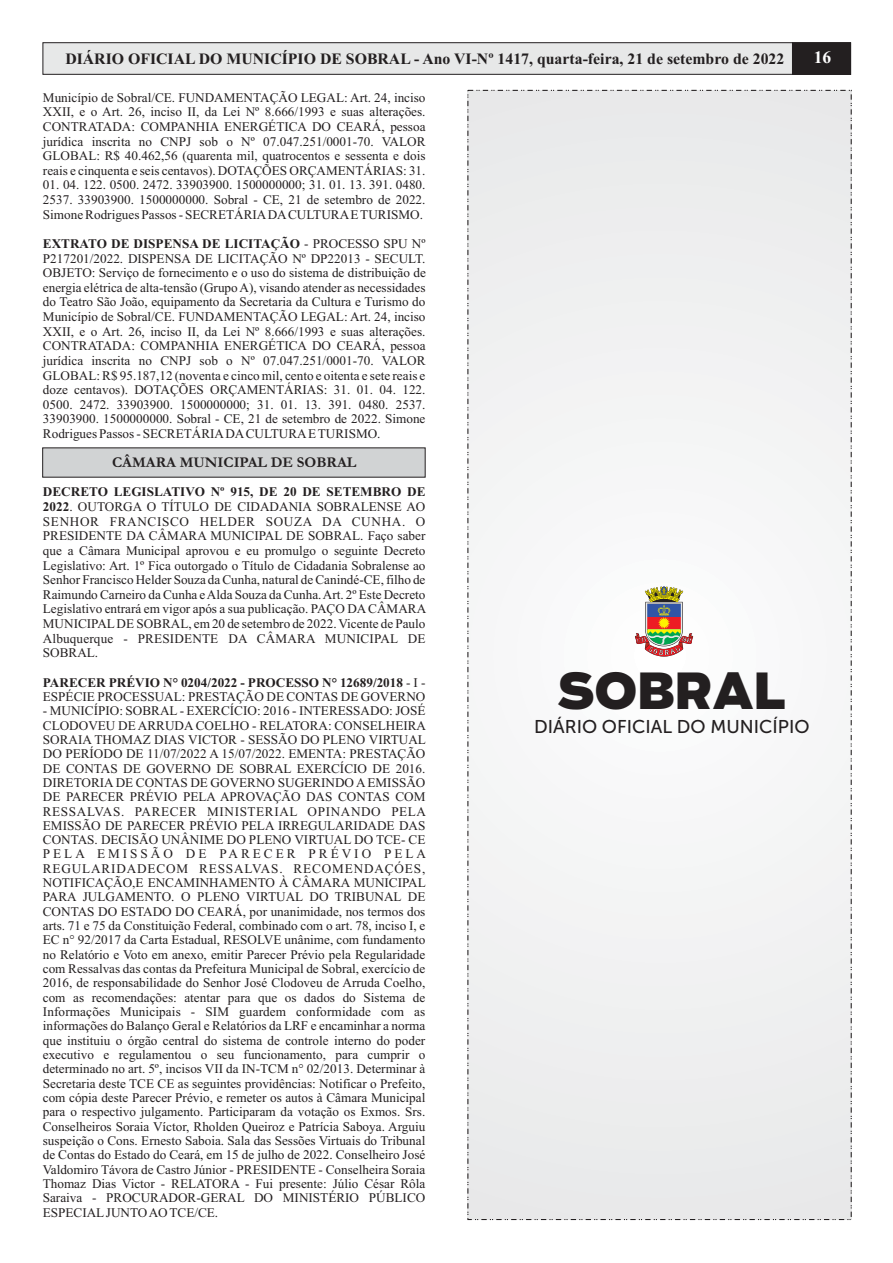
<style>
.page{position:relative;width:893px;height:1263px;background:#fff}
.page>*{position:absolute;margin:0;border:0;box-sizing:border-box;transform-origin:0 0}
.t1{font:900 49.2px "Boomer";color:#231f20}
.t2{font:18.45px "Museo Sans 500";color:#231f20}
.t3{font:700 17.55px "Times New Roman";color:#fff}
.t4{font:700 15.75px "Times New Roman";color:#231f20}
.t5{font:700 15px "Garamond";color:#231f20}
.t6{font:13.2px/14.4px "Times New Roman";color:#231f20;text-align:justify}
.s1{font-weight:700}
</style>
<div class="page">
<svg style="left:42px;top:42px;width:809px;height:33px;background:#cdcece"></svg>
<hr style="left:792px;top:42px;width:1px;height:32px;background:#231f20">
<svg style="left:42px;top:447px;width:383px;height:30px;background:#c9cacb"></svg>
<div style="left:468px;top:90px;width:383px;height:1129px;background:#f2f2f3"></div>
<svg style="left:635px;top:586px;width:58px;height:71px"></svg>
<p class="t4" style="left:65px;top:54px;width:720px">DIÁRIO OFICIAL DO MUNICÍPIO DE SOBRAL - Ano VI-Nº 1417, quarta-feira, 21 de setembro de 2022</p>
<p class="t6" style="left:43px;top:91px;width:384px">Município de Sobral/CE. FUNDAMENTAÇÃO LEGAL: Art. 24, inciso XXII, e o Art. 26, inciso II, da Lei Nº 8.666/1993 e suas alterações.<br>CONTRATADA: COMPANHIA ENERGÉTICA DO CEARÁ, pessoa jurídica inscrita no CNPJ sob o Nº 07.047.251/0001-70. VALOR GLOBAL: R$ 40.462,56 (quarenta mil, quatrocentos e sessenta e dois reais e cinquenta e seis centavos). DOTAÇÕES ORÇAMENTÁRIAS: 31.</p>
<p class="t6" style="left:43px;top:179px;width:384px">01. 04. 122. 0500. 2472. 33903900. 1500000000; 31. 01. 13. 391. 0480.<br>2537. 33903900. 1500000000. Sobral - CE, 21 de setembro de 2022.<br>Simone Rodrigues Passos - SECRETÁRIADACULTURAE TURISMO.</p>
<p class="t6" style="left:43px;top:237px;width:384px"><span class="s1">EXTRATO DE DISPENSA DE LICITAÇÃO</span> - PROCESSO SPU Nº P217201/2022. DISPENSA DE LICITAÇÃO Nº DP22013 - SECULT.<br>OBJETO: Serviço de fornecimento e o uso do sistema de distribuição de energia elétrica de alta-tensão (Grupo A), visando atender as necessidades do Teatro São João, equipamento da Secretaria da Cultura e Turismo do Município de Sobral/CE. FUNDAMENTAÇÃO LEGAL: Art. 24, inciso XXII, e o Art. 26, inciso II, da Lei Nº 8.666/1993 e suas alterações.<br>CONTRATADA: COMPANHIA ENERGÉTICA DO CEARÁ, pessoa jurídica inscrita no CNPJ sob o Nº 07.047.251/0001-70. VALOR GLOBAL: R$ 95.187,12 (noventa e cinco mil, cento e oitenta e sete reais e doze centavos). DOTAÇÕES ORÇAMENTÁRIAS: 31. 01. 04. 122.<br>0500. 2472. 33903900. 1500000000; 31. 01. 13. 391. 0480. 2537.<br>33903900. 1500000000. Sobral - CE, 21 de setembro de 2022. Simone Rodrigues Passos - SECRETÁRIADACULTURAE TURISMO.</p>
<p class="t5" style="left:112px;top:457px;width:246px">CÂMARA MUNICIPAL DE SOBRAL</p>
<h3 class="t3" style="left:814px;top:51px;width:19px">16</h3>
<p class="t6" style="left:43px;top:486px;width:385px"><span class="s1">DECRETO LEGISLATIVO Nº 915, DE 20 DE SETEMBRO DE 2022</span>. OUTORGA O TÍTULO DE CIDADANIA SOBRALENSE AO SENHOR FRANCISCO HELDER SOUZA DA CUNHA. O PRESIDENTE DA CÂMARA MUNICIPAL DE SOBRAL. Faço saber que a Câmara Municipal aprovou e eu promulgo o seguinte Decreto Legislativo: Art. 1º Fica outorgado o Título de Cidadania Sobralense ao Senhor Francisco Helder Souza da Cunha, natural de Canindé-CE, filho de Raimundo Carneiro da Cunha e Alda Souza da Cunha. Art. 2º Este Decreto Legislativo entrará em vigor após a sua publicação. PAÇO DACÂMARA MUNICIPALDE SOBRAL, em 20 de setembro de 2022. Vicente de Paulo Albuquerque - PRESIDENTE DA CÂMARA MUNICIPAL DE SOBRAL.</p>
<p class="t6" style="left:43px;top:676px;width:384px"><span class="s1">PARECER PRÉVIO N° 0204/2022 - PROCESSO N° 12689/2018</span> - I -<br>ESPÉCIE PROCESSUAL: PRESTAÇÃO DE CONTAS DE GOVERNO</p>
<p class="t6" style="left:43px;top:705px;width:385px">- MUNICÍPIO: SOBRAL- EXERCÍCIO: 2016 - INTERESSADO: JOSÉ CLODOVEU DE ARRUDA COELHO - RELATORA: CONSELHEIRA SORAIA THOMAZ DIAS VICTOR - SESSÃO DO PLENO VIRTUAL DO PERÍODO DE 11/07/2022 A 15/07/2022. EMENTA: PRESTAÇÃO DE CONTAS DE GOVERNO DE SOBRAL EXERCÍCIO DE 2016.<br>DIRETORIA DE CONTAS DE GOVERNO SUGERINDO A EMISSÃO DE PARECER PRÉVIO PELA APROVAÇÃO DAS CONTAS COM RESSALVAS. PARECER MINISTERIAL OPINANDO PELA EMISSÃO DE PARECER PRÉVIO PELA IRREGULARIDADE DAS CONTAS. DECISÃO UNÂNIME DO PLENO VIRTUAL DO TCE- CE PELA EMISSÃO DE PARECER PRÉVIO PELA REGULARIDADECOM RESSALVAS. RECOMENDAÇÓES, NOTIFICAÇÃO,E ENCAMINHAMENTO À CÂMARA MUNICIPAL PARA JULGAMENTO. O PLENO VIRTUAL DO TRIBUNAL DE CONTAS DO ESTADO DO CEARÁ, por unanimidade, nos termos dos arts. 71 e 75 da Constituição Federal, combinado com o art. 78, inciso I, e EC n° 92/2017 da Carta Estadual, RESOLVE unânime, com fundamento no Relatório e Voto em anexo, emitir Parecer Prévio pela Regularidade com Ressalvas das contas da Prefeitura Municipal de Sobral, exercício de 2016, de responsabilidade do Senhor José Clodoveu de Arruda Coelho, com as recomendações: atentar para que os dados do Sistema de Informações Municipais - SIM guardem conformidade com as informações do Balanço Geral e Relatórios da LRF e encaminhar a norma que instituiu o órgão central do sistema de controle interno do poder executivo e regulamentou o seu funcionamento, para cumprir o determinado no art. 5º, incisos VII da IN-TCM n° 02/2013. Determinar à Secretaria deste TCE CE as seguintes providências: Notificar o Prefeito, com cópia deste Parecer Prévio, e remeter os autos à Câmara Municipal para o respectivo julgamento. Participaram da votação os Exmos. Srs.<br>Conselheiros Soraia Víctor, Rholden Queiroz e Patrícia Saboya. Arguiu suspeição o Cons. Ernesto Saboia. Sala das Sessões Virtuais do Tribunal de Contas do Estado do Ceará, em 15 de julho de 2022. Conselheiro José Valdomiro Távora de Castro Júnior - PRESIDENTE - Conselheira Soraia Thomaz Dias Victor - RELATORA - Fui presente: Júlio César Rôla Saraiva - PROCURADOR-GERAL DO MINISTÉRIO PÚBLICO ESPECIALJUNTO AO TCE/CE.</p>
<h1 class="t1" style="left:558px;top:670px;width:228px">SOBRAL</h1>
<h2 class="t2" style="left:534px;top:719px;width:277px">DIÁRIO OFICIAL DO MUNICÍPIO</h2>
</div>
